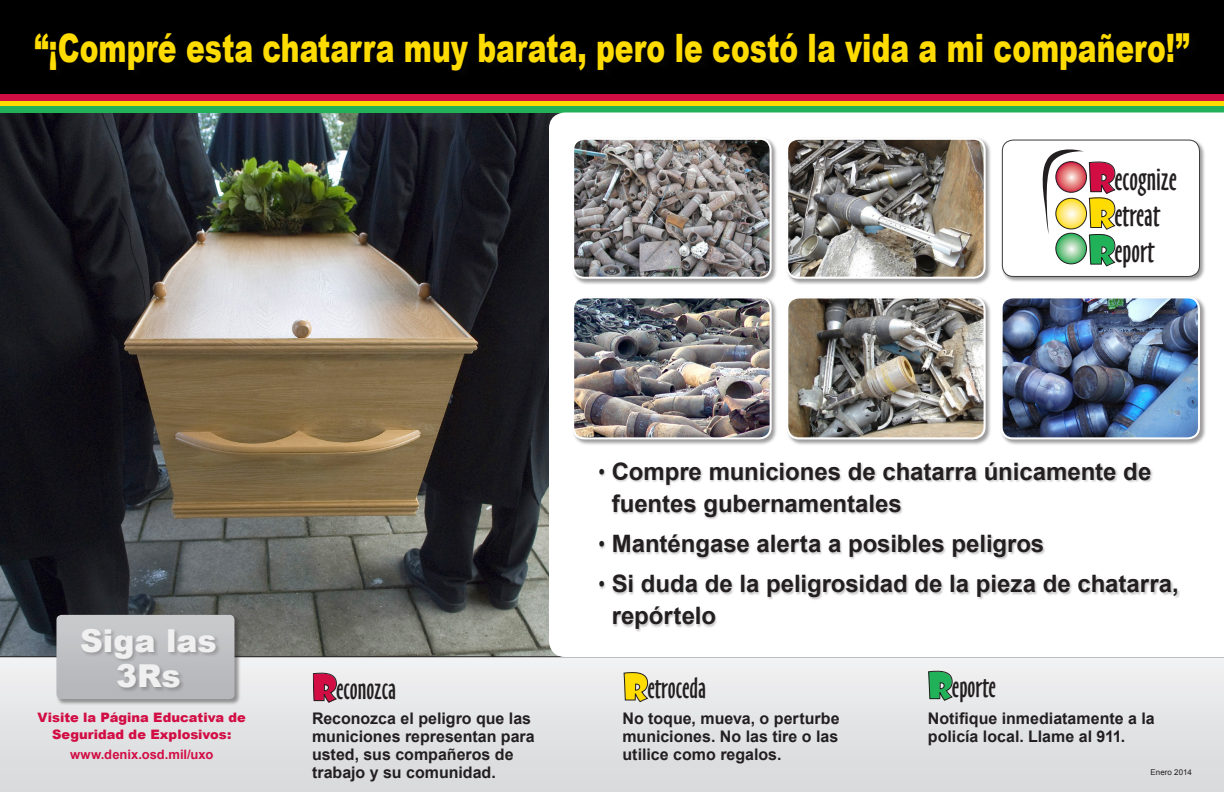
<style>
.page{position:relative;width:1224px;height:792px;background:#fff}
.page>*{position:absolute;margin:0;border:0;box-sizing:border-box;transform-origin:0 0}
.t1{font:900 39.2px "Arial";color:#ffdc01;scale:.72 1}
.t2{font:38.8px/36.2px "Showcard Gothic";color:#d20d44;text-align:justify}
.t3{font:35.9px/33.5px "Showcard Gothic";color:#d20d44;text-align:justify}
.t4{font:35.9px/33.8px "Showcard Gothic";color:#ffdc01}
.t5{font:35.9px "Showcard Gothic";color:#21b259}
.t6{font:900 31.6px/35px "Arial";color:#f0f0f1;text-align:center}
.t7{font:29.8px/36.2px "Oz Handicraft BT";color:#231f20}
.t8{font:27.5px/33.5px "Oz Handicraft BT";color:#231f20;text-align:justify}
.t9{font:700 24px/32px "Arial";letter-spacing:-.005em;color:#231f20}
.t10{font:700 16px/18px "Arial";color:#231f20}
.t11{font:900 13px/17px "Arial";letter-spacing:.005em;color:#d20d44;text-align:center}
.t12{font:700 13px "Arial";color:#d20d44}
.t13{font:8px "Arial";letter-spacing:.01em;color:#231f20}
.s1{color:#ffdc01}
.s2{color:#21b259}
.s3{font-family:"Helvetica";font-weight:400;font-stretch:condensed;font-size:23px}
</style>
<div class="page">
<img style="left:0;top:112px;width:549px;height:544px">
<div style="left:0;top:657px;width:1224px;height:135px;background:linear-gradient(to right,#e1e2e4,#e5e6e7)"></div>
<div style="left:0;top:0;width:1224px;height:94px;background:#000"></div>
<hr style="left:0;top:656px;width:1224px;height:1px;background:#231f20">
<div style="left:0;top:101px;width:1224px;height:6px;background:#ffdc01"></div>
<div style="left:0;top:106px;width:1224px;height:6px;background:#21b259"></div>
<div style="left:0;top:94px;width:1224px;height:7px;background:#d20d44"></div>
<div style="left:56px;top:614px;width:185px;height:91px;background:#231f20;opacity:.45"></div>
<svg style="left:56px;top:615px;width:179px;height:84px;background:#bfc0c2"></svg>
<div style="left:80px;top:628px;width:141px;height:65px;background:#231f20;opacity:.25"></div>
<svg style="left:313px;top:672px;width:24px;height:33px"></svg>
<svg style="left:624px;top:672px;width:24px;height:32px"></svg>
<svg style="left:928px;top:670px;width:25px;height:31px"></svg>
<div style="left:599px;top:462px;width:581px;height:170px;background:#231f20;opacity:.25"></div>
<div style="left:1001px;top:139px;width:205px;height:144px;background:#231f20;opacity:.45"></div>
<div style="left:1002px;top:140px;width:198px;height:136px;background:#fff;border-radius:11px"></div>
<div style="left:1002px;top:140px;width:198px;height:137px;border:1px solid #3e3e3f;border-radius:11px"></div>
<svg style="left:1043px;top:149px;width:72px;height:117px"></svg>
<div style="left:572px;top:137px;width:206px;height:148px;background:#231f20;opacity:.45"></div>
<img style="left:573px;top:139px;width:198px;height:139px">
<div style="left:572px;top:138px;width:200px;height:141px;border:2px solid #fff;border-radius:11px"></div>
<div style="left:786px;top:137px;width:206px;height:148px;background:#231f20;opacity:.45"></div>
<img style="left:787px;top:139px;width:198px;height:139px">
<div style="left:786px;top:138px;width:200px;height:141px;border:2px solid #fff;border-radius:11px"></div>
<div style="left:1000px;top:296px;width:206px;height:150px;background:#231f20;opacity:.45"></div>
<img style="left:1002px;top:297px;width:197px;height:141px">
<div style="left:1000px;top:296px;width:200px;height:143px;border:2px solid #fff;border-radius:11px"></div>
<div style="left:786px;top:296px;width:206px;height:150px;background:#231f20;opacity:.45"></div>
<img style="left:788px;top:297px;width:197px;height:141px">
<div style="left:786px;top:296px;width:200px;height:144px;border:2px solid #fff;border-radius:12px"></div>
<div style="left:572px;top:296px;width:206px;height:150px;background:#231f20;opacity:.45"></div>
<img style="left:573px;top:297px;width:198px;height:141px">
<div style="left:572px;top:296px;width:200px;height:143px;border:2px solid #fff;border-radius:11px"></div>
<p class="t1" style="left:34px;top:19px;width:1606px">“¡Compré esta chatarra muy barata, pero le costó la vida a mi compañero!”</p>
<p class="t2" style="left:1089px;top:157px;width:28px">R <span class="s1">R </span><span class="s2">R</span></p>
<p class="t7" style="left:1115px;top:161px;width:64px">ecognize etreat eport</p>
<p class="t6" style="left:80px;top:622px;width:138px">Siga las<br>3Rs</p>
<p class="t11" style="left:38px;top:709px;width:210px">Visite la Página Educativa de<br>Seguridad de Explosivos:</p>
<p class="t12" style="left:70px;top:746px;width:145px">www.denix.osd.mil/uxo</p>
<p class="t3" style="left:312px;top:669px;width:26px">R <span class="s1">R </span><span class="s2">R</span></p>
<p class="t8" style="left:336px;top:672px;width:61px">econozca etroceda eporte</p>
<p class="t10" style="left:312px;top:710px;width:224px">Reconozca el peligro que las municiones representan para usted, sus compañeros de trabajo y su comunidad.</p>
<p class="t9" style="left:612px;top:457px;width:541px;text-indent:-13px"><span class="s3">•</span> Compre municiones de chatarra únicamente de fuentes gubernamentales</p>
<p class="t9" style="left:598px;top:529px;width:447px"><span class="s3">•</span> Manténgase alerta a posibles peligros</p>
<p class="t9" style="left:612px;top:569px;width:569px;text-indent:-13px"><span class="s3">•</span> Si duda de la peligrosidad de la pieza de chatarra, repórtelo</p>
<p class="t4" style="left:623px;top:668px;width:26px">R<br><span class="s2">R</span></p>
<p class="t8" style="left:647px;top:672px;width:60px;line-height:33.8px">etroceda eporte</p>
<p class="t10" style="left:622px;top:710px;width:219px;text-align:justify">No toque, mueva, o perturbe municiones. No las tire o las utilice como regalos.</p>
<p class="t5" style="left:928px;top:662px;width:26px">R</p>
<p class="t8" style="left:952px;top:670px;width:46px">eporte</p>
<p class="t10" style="left:928px;top:710px;width:228px">Notifique inmediatamente a la policía local. Llame al 911.</p>
<p class="t13" style="left:1150px;top:767px;width:43px">Enero 2014</p>
</div>
